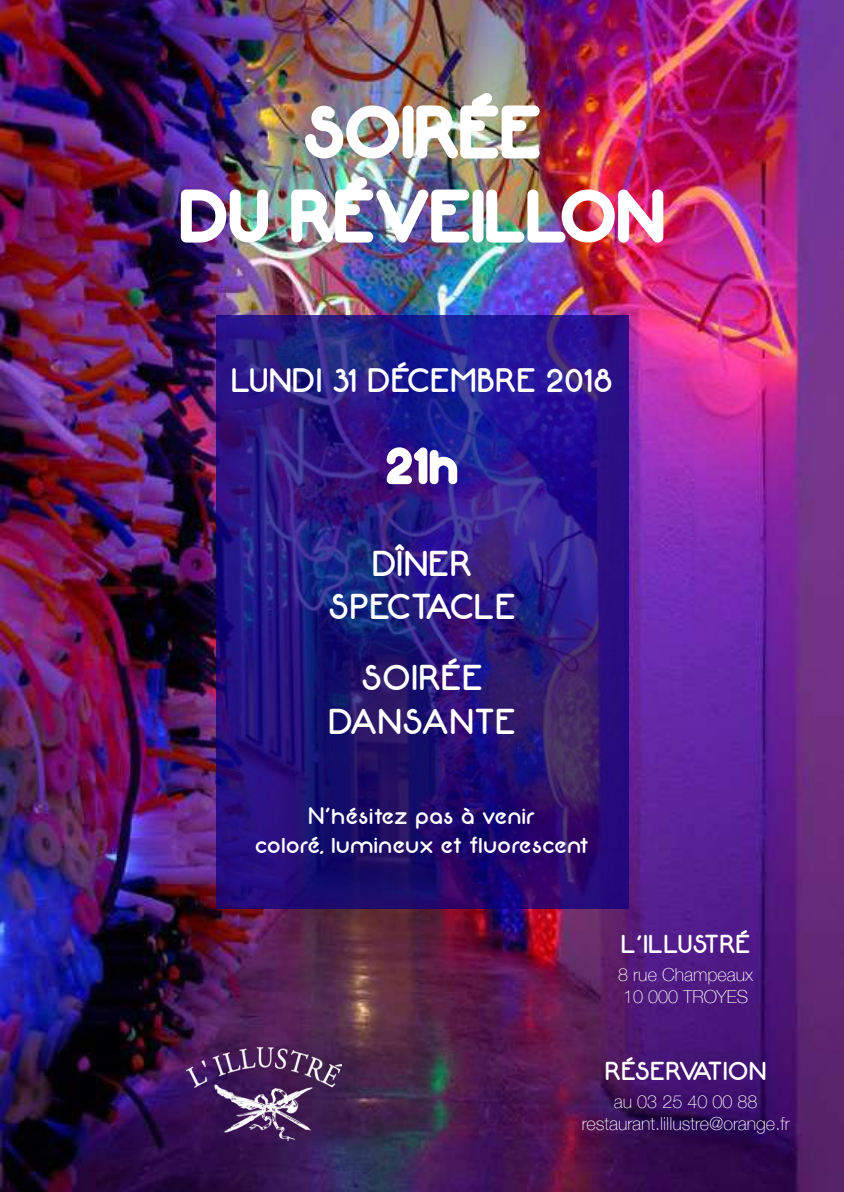
<style>
.page{position:relative;width:844px;height:1192px;background:#fff}
.page>*{position:absolute;margin:0;border:0;box-sizing:border-box;transform-origin:0 0}
.t1{font:70px/84px "Neon 80 s";color:#fff;text-align:center}
.t2{font:48px "Neon 80 s";color:#fff}
.t3{font:36px/43.2px "Neon 80 s";color:#fff;text-align:center}
.t4{font:34px "Neon 80 s";color:#fff}
.t5{font:26px "Neon 80 s";color:#fff}
.t6{font:24px/28.8px "Neon 80 s";color:#fff;text-align:center}
.t7{font:100 18px/21.6px "Helvetica Neue";color:#fff;text-align:center}
</style>
<div class="page">
<img style="left:0;top:0;width:843px;height:1192px">
<svg style="left:216px;top:315px;width:411px;height:593px;background:#26147d"></svg>
<svg style="left:384px;top:444px;width:76px;height:43px"></svg>
<img style="left:177px;top:186px;width:93px;height:60px">
<img style="left:288px;top:69px;width:378px;height:177px">
<img style="left:187px;top:1047px;width:154px;height:93px">
<h1 class="t1" style="left:179px;top:90px;width:486px">SOIRÉE<br>DU RÉVEILLON</h1>
<h3 class="t4" style="left:230px;top:361px;width:384px">LUNDI 31 DÉCEMBRE 2018</h3>
<h2 class="t2" style="left:386px;top:439px;width:73px">21h</h2>
<h3 class="t3" style="left:328px;top:542px;width:189px">DÎNER<br>SPECTACLE</h3>
<h3 class="t3" style="left:328px;top:656px;width:189px">SOIRÉE<br>DANSANTE</h3>
<h3 class="t6" style="left:255px;top:801px;width:335px">N’hésitez pas à venir<br>coloré, lumineux et uorescent</h3>
<h3 class="t6" style="left:469px;top:830px;width:15px">fl</h3>
<h3 class="t5" style="left:620px;top:930px;width:131px">L’ILLUSTRÉ</h3>
<p class="t7" style="left:618px;top:963px;width:136px;text-align:left">8 rue Champeaux<br>10 000 TROYES</p>
<h3 class="t5" style="left:604px;top:1057px;width:163px">RÉSERVATION</h3>
<p class="t7" style="left:581px;top:1090px;width:209px">au 03 25 40 00 88 restaurant.lillustre@orange.fr</p>
</div>
